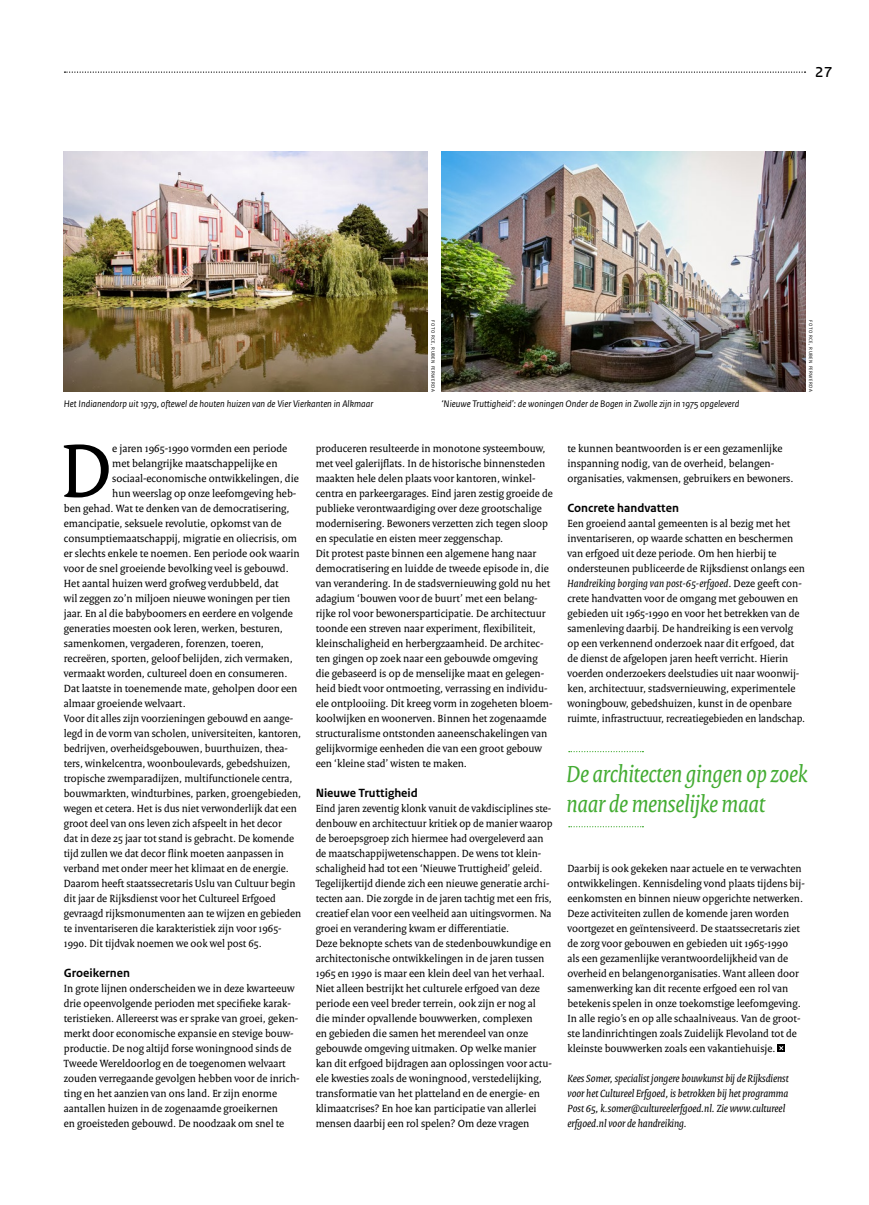
<style>
.page{position:relative;width:869px;height:1205px;background:#fff}
.page>*{position:absolute;margin:0;border:0;box-sizing:border-box;transform-origin:0 0}
._05_RO_initiaal_seri{font:81.25px "Rijksoverheid Serif";color:#000}
._08_RO_streamer{font:italic 25px/30px "Rijksoverheid Serif";letter-spacing:-.005em;color:#45ac34}
.t1{font:20px "Rijksoverheid Sans Text";color:#000}
._07_RO_tussenkop{font:700 12.5px "Rijksoverheid Sans Text";color:#000}
._06_RO_broodtekst_se{font:11.25px/15px "Rijksoverheid Serif";color:#000}
._05_RO_initiaal_seri-2{font:11.25px "Rijksoverheid Serif";color:#000}
._13_RO_afsluiting{font:italic 11.25px/15px "Rijksoverheid Serif";color:#000;text-align:justify}
._09_RO_fotobijschrif{font:italic 10px "Rijksoverheid Sans Text";color:#000}
.t2{font:5px "Rijksoverheid Sans Text";letter-spacing:.08em;color:#000}
.s1{font-style:italic}
</style>
<div class="page">
<div style="left:777px;top:1044px;width:7px;height:8px;background:#000"></div>
<svg style="left:779px;top:1046px;width:4px;height:5px"></svg>
<img style="left:64px;top:152px;width:363px;height:240px">
<img style="left:441px;top:152px;width:363px;height:240px">
<svg style="left:568px;top:826px;width:75px;height:1px"></svg>
<svg style="left:568px;top:751px;width:75px;height:1px"></svg>
<svg style="left:64px;top:71px;width:741px;height:2px"></svg>
<h3 class="t1" style="left:814px;top:59px;width:19px">27</h3>
<p class="t2" style="left:435px;top:320px;width:73px;rotate:90deg">FOTO RCE, RUBEN FERWERDA</p>
<p class="t2" style="left:813px;top:320px;width:73px;rotate:90deg">FOTO RCE, RUBEN FERWERDA</p>
<p class="_09_RO_fotobijschrif" style="left:64px;top:398px;width:311px">Het Indianendorp uit 1979, oftewel de houten huizen van de Vier Vierkanten in Alkmaar</p>
<p class="_09_RO_fotobijschrif" style="left:441px;top:398px;width:299px">‘Nieuwe Truttigheid’: de woningen Onder de Bogen in Zwolle zijn in 1975 opgeleverd</p>
<p class="_05_RO_initiaal_seri" style="left:60px;top:422px;width:53px">D</p>
<p class="_05_RO_initiaal_seri-2" style="left:112px;top:441px;width:176px">e jaren 1965-1990 vormden een periode</p>
<p class="_05_RO_initiaal_seri-2" style="left:112px;top:456px;width:167px">met belangrijke maatschappelijke en</p>
<p class="_05_RO_initiaal_seri-2" style="left:112px;top:471px;width:188px">sociaal-economische ontwikkelingen, die</p>
<p class="_05_RO_initiaal_seri-2" style="left:112px;top:486px;width:185px">hun weerslag op onze leefomgeving heb-</p>
<p class="_05_RO_initiaal_seri-2" style="left:64px;top:501px;width:227px">ben gehad. Wat te denken van de democratisering,</p>
<p class="_05_RO_initiaal_seri-2" style="left:64px;top:516px;width:219px">emancipatie, seksuele revolutie, opkomst van de</p>
<p class="_05_RO_initiaal_seri-2" style="left:64px;top:531px;width:234px">consumptiemaatschappij, migratie en oliecrisis, om</p>
<p class="_05_RO_initiaal_seri-2" style="left:64px;top:546px;width:237px">er slechts enkele te noemen. Een periode ook waarin</p>
<p class="_05_RO_initiaal_seri-2" style="left:64px;top:561px;width:226px">voor de snel groeiende bevolking veel is gebouwd.</p>
<p class="_05_RO_initiaal_seri-2" style="left:64px;top:576px;width:216px">Het aantal huizen werd grofweg verdubbeld, dat</p>
<p class="_05_RO_initiaal_seri-2" style="left:64px;top:591px;width:228px">wil zeggen zo’n miljoen nieuwe woningen per tien</p>
<p class="_05_RO_initiaal_seri-2" style="left:64px;top:606px;width:230px">jaar. En al die babyboomers en eerdere en volgende</p>
<p class="_05_RO_initiaal_seri-2" style="left:64px;top:621px;width:220px">generaties moesten ook leren, werken, besturen,</p>
<p class="_05_RO_initiaal_seri-2" style="left:64px;top:636px;width:201px">samenkomen, vergaderen, forenzen, toeren,</p>
<p class="_05_RO_initiaal_seri-2" style="left:64px;top:651px;width:230px">recreëren, sporten, geloof belijden, zich vermaken,</p>
<p class="_05_RO_initiaal_seri-2" style="left:64px;top:666px;width:225px">vermaakt worden, cultureel doen en consumeren.</p>
<p class="_05_RO_initiaal_seri-2" style="left:64px;top:681px;width:235px">Dat laatste in toenemende mate, geholpen door een</p>
<p class="_05_RO_initiaal_seri-2" style="left:64px;top:696px;width:123px">almaar groeiende welvaart.</p>
<p class="_06_RO_broodtekst_se" style="left:64px;top:710px;width:239px">Voor dit alles zijn voorzieningen gebouwd en aange&shy;legd in de vorm van scholen, universiteiten, kantoren, bedrijven, overheidsgebouwen, buurthuizen, thea&shy;ters, winkelcentra, woonboulevards, gebedshuizen, tropische zwemparadijzen, multifunctionele centra, bouwmarkten, windturbines, parken, groengebieden, wegen et cetera. Het is dus niet verwonderlijk dat een groot deel van ons leven zich afspeelt in het decor<br>dat in deze 25 jaar tot stand is gebracht. De komende tijd zullen we dat decor flink moeten aanpassen in verband met onder meer het klimaat en de energie.<br>Daarom heeft staatssecretaris Uslu van Cultuur begin dit jaar de Rijksdienst voor het Cultureel Erfgoed gevraagd rijksmonumenten aan te wijzen en gebieden te inventariseren die karakteristiek zijn voor 1965- 1990. Dit tijdvak noemen we ook wel post 65.</p>
<p class="_07_RO_tussenkop" style="left:64px;top:965px;width:67px">Groeikernen</p>
<p class="_06_RO_broodtekst_se" style="left:64px;top:980px;width:237px">In grote lijnen onderscheiden we in deze kwarteeuw drie opeenvolgende perioden met specifieke karak&shy;teristieken. Allereerst was er sprake van groei, geken&shy;merkt door economische expansie en stevige bouw&shy;productie. De nog altijd forse woningnood sinds de Tweede Wereldoorlog en de toegenomen welvaart zouden verregaande gevolgen hebben voor de inrich&shy;ting en het aanzien van ons land. Er zijn enorme aantallen huizen in de zogenaamde groeikernen<br>en groeisteden gebouwd. De noodzaak om snel te</p>
<p class="_06_RO_broodtekst_se" style="left:315px;top:440px;width:239px">produceren resulteerde in monotone systeembouw, met veel galerijflats. In de historische binnensteden maakten hele delen plaats voor kantoren, winkel&shy;centra en parkeergarages. Eind jaren zestig groeide de publieke verontwaardiging over deze grootschalige modernisering. Bewoners verzetten zich tegen sloop en speculatie en eisten meer zeggenschap.</p>
<p class="_06_RO_broodtekst_se" style="left:315px;top:545px;width:238px">Dit protest paste binnen een algemene hang naar democratisering en luidde de tweede episode in, die van verandering. In de stadsvernieuwing gold nu het adagium ‘bouwen voor de buurt’ met een belang&shy;rijke rol voor bewonersparticipatie. De architectuur toonde een streven naar experiment, flexibiliteit, kleinschaligheid en herbergzaamheid. De architec&shy;ten gingen op zoek naar een gebouwde omgeving die gebaseerd is op de menselijke maat en gelegen&shy;heid biedt voor ontmoeting, verrassing en individu&shy;ele ontplooiing. Dit kreeg vorm in zogeheten bloem&shy;koolwijken en woonerven. Binnen het zogenaamde structuralisme ontstonden aaneenschakelingen van gelijkvormige eenheden die van een groot gebouw een ‘kleine stad’ wisten te maken.</p>
<p class="_07_RO_tussenkop" style="left:315px;top:785px;width:104px">Nieuwe Truttigheid</p>
<p class="_06_RO_broodtekst_se" style="left:315px;top:800px;width:238px">Eind jaren zeventig klonk vanuit de vakdisciplines ste&shy;denbouw en architectuur kritiek op de manier waarop de beroepsgroep zich hiermee had overgeleverd aan de maatschappijwetenschappen. De wens tot klein&shy;schaligheid had tot een ‘Nieuwe Truttigheid’ geleid.<br>Tegelijkertijd diende zich een nieuwe generatie archi&shy;tecten aan. Die zorgde in de jaren tachtig met een fris, creatief elan voor een veelheid aan uitingsvormen. Na groei en verandering kwam er differentiatie.</p>
<p class="_06_RO_broodtekst_se" style="left:315px;top:935px;width:237px">Deze beknopte schets van de stedenbouwkundige en architectonische ontwikkelingen in de jaren tussen 1965 en 1990 is maar een klein deel van het verhaal.<br>Niet alleen bestrijkt het culturele erfgoed van deze periode een veel breder terrein, ook zijn er nog al die minder opvallende bouwwerken, complexen<br>en gebieden die samen het merendeel van onze gebouwde omgeving uitmaken. Op welke manier kan dit erfgoed bijdragen aan oplossingen voor actu&shy;ele kwesties zoals de woningnood, verstedelijking, transformatie van het platteland en de energie- en klimaatcrises? En hoe kan participatie van allerlei mensen daarbij een rol spelen? Om deze vragen</p>
<p class="_06_RO_broodtekst_se" style="left:567px;top:440px;width:227px">te kunnen beantwoorden is er een gezamenlijke inspanning nodig, van de overheid, belangen&shy;organisaties, vakmensen, gebruikers en bewoners.</p>
<p class="_07_RO_tussenkop" style="left:567px;top:500px;width:113px">Concrete handvatten</p>
<p class="_06_RO_broodtekst_se" style="left:567px;top:515px;width:239px">Een groeiend aantal gemeenten is al bezig met het inventariseren, op waarde schatten en beschermen van erfgoed uit deze periode. Om hen hierbij te ondersteunen publiceerde de Rijksdienst onlangs een <span class="s1">Handreiking borging van post-65-erfgoed</span>. Deze geeft con&shy;crete handvatten voor de omgang met gebouwen en gebieden uit 1965-1990 en voor het betrekken van de samenleving daarbij. De handreiking is een vervolg op een verkennend onderzoek naar dit erfgoed, dat de dienst de afgelopen jaren heeft verricht. Hierin voerden onderzoekers deelstudies uit naar woonwij&shy;ken, architectuur, stadsvernieuwing, experimentele woningbouw, gebedshuizen, kunst in de openbare ruimte, infrastructuur, recreatiegebieden en landschap.</p>
<p class="_08_RO_streamer" style="left:566px;top:758px;width:242px">De architecten gingen op zoek naar de menselijke maat</p>
<p class="_06_RO_broodtekst_se" style="left:567px;top:860px;width:239px">Daarbij is ook gekeken naar actuele en te verwachten ontwikkelingen. Kennisdeling vond plaats tijdens bij&shy;eenkomsten en binnen nieuw opgerichte netwerken.<br>Deze activiteiten zullen de komende jaren worden voortgezet en geïntensiveerd. De staatssecretaris ziet de zorg voor gebouwen en gebieden uit 1965-1990<br>als een gezamenlijke verantwoordelijkheid van de overheid en belangenorganisaties. Want alleen door samenwerking kan dit recente erfgoed een rol van betekenis spelen in onze toekomstige leefomgeving.<br>In alle regio’s en op alle schaalniveaus. Van de groot&shy;ste landinrichtingen zoals Zuidelijk Flevoland tot de kleinste bouwwerken zoals een vakantiehuisje.</p>
<p class="_13_RO_afsluiting" style="left:567px;top:1070px;width:222px">Kees Somer, specialist jongere bouwkunst bij de Rijksdienst voor het Cultureel Erfgoed, is betrokken bij het programma Post 65, k.somer@cultureelerfgoed.nl. Zie www.cultureel</p>
<p class="_13_RO_afsluiting" style="left:567px;top:1115px;width:121px">erfgoed.nl voor de handreiking.</p>
</div>
